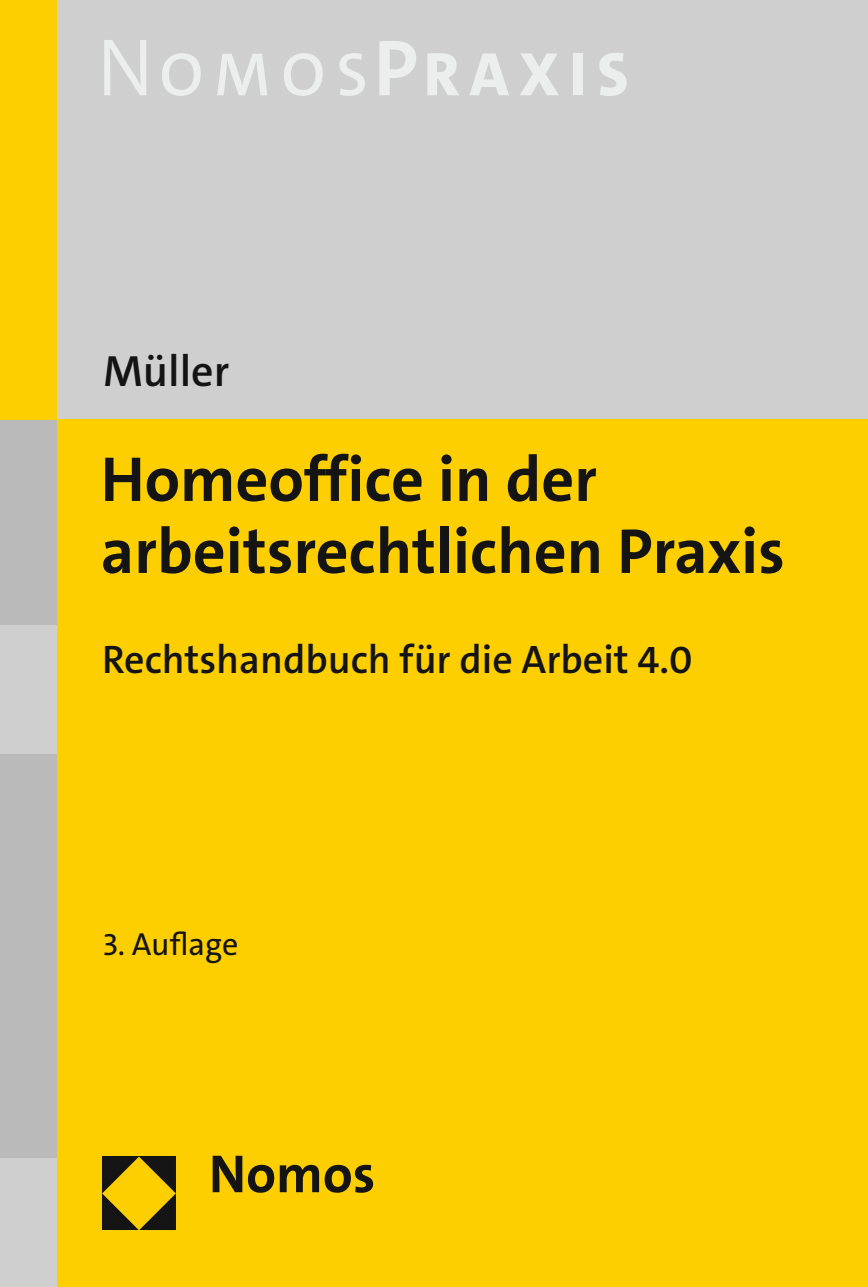
<style>
.page{position:relative;width:868px;height:1287px;background:#fff}
.page>*{position:absolute;margin:0;border:0;box-sizing:border-box;transform-origin:0 0}
.t1{font:700 64px/72px "The Sans C5";color:#131413}
.t2{font:800 62px "The Sans C5";letter-spacing:.165em;color:#eceded}
.t3{font:700 54px "The Sans C5";color:#131413}
.t4{font:600 44px "The Sans C5";color:#131413}
.t5{font:600 40px "The Sans C5";color:#131413}
.t6{font:32px "The Sans C5";letter-spacing:-.005em;color:#131413}
.s1{font-weight:300;font-size:82px}
.s2{font-weight:600;font-size:61.6px}
.s3{font-weight:700;font-size:80px}
</style>
<div class="page">
<div style="left:0;top:0;width:867px;height:420px;background:#cfcfd0"></div>
<div style="left:0;top:420px;width:867px;height:867px;background:#fdcf00"></div>
<div style="left:0;top:420px;width:57px;height:205px;background:#bababb"></div>
<div style="left:0;top:625px;width:57px;height:129px;background:#cfcfd0"></div>
<div style="left:0;top:754px;width:57px;height:404px;background:#bababb"></div>
<div style="left:0;top:1158px;width:57px;height:129px;background:#cfcfd0"></div>
<div style="left:0;top:0;width:57px;height:420px;background:#fdcf00"></div>
<svg style="left:102px;top:1157px;width:74px;height:73px"></svg>
<p class="t2" style="left:97px;top:35px;width:533px"><span class="s1">N</span><span class="s2">OMOS</span><span class="s3">P</span>RAXIS</p>
<p class="t4" style="left:103px;top:342px;width:127px">Müller</p>
<p class="t1" style="left:101px;top:444px;width:685px">Homeoffice in der arbeitsrechtlichen Praxis</p>
<p class="t5" style="left:102px;top:634px;width:592px">Rechtshandbuch für die Arbeit 4.0</p>
<p class="t6" style="left:103px;top:923px;width:137px">3. Auflage</p>
<p class="t3" style="left:209px;top:1139px;width:168px">Nomos</p>
</div>
